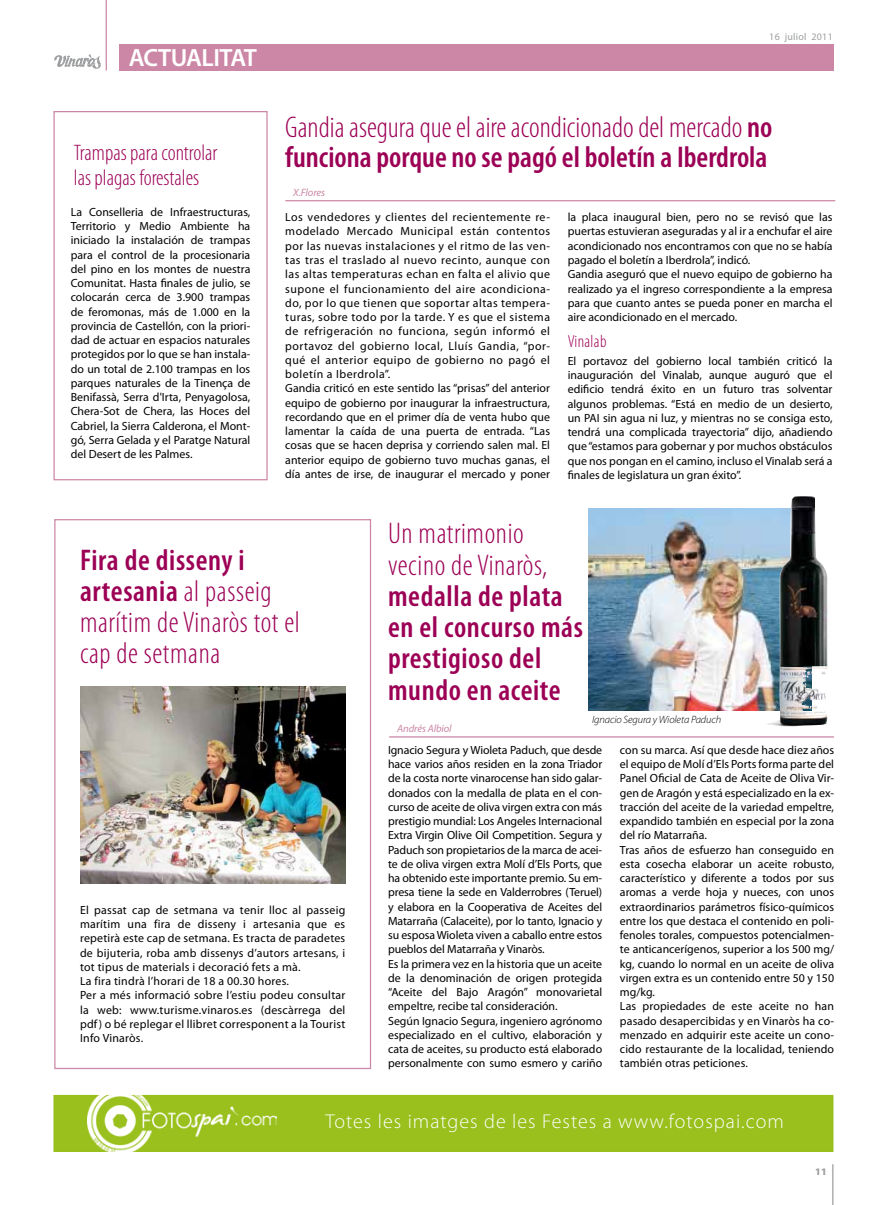
<style>
.page{position:relative;width:886px;height:1205px;background:#fff}
.page>*{position:absolute;margin:0;border:0;box-sizing:border-box;transform-origin:0 0}
.t1{font:300 condensed 30px/31.2px "Myriad Pro";letter-spacing:.005em;color:#9c0055}
.t2{font:600 condensed 30px/31.2px "Myriad Pro";letter-spacing:.02em;color:#9c0055}
.t3{font:600 25px "Myriad Pro";letter-spacing:-.02em;color:#fff}
.t4{font:300 condensed 22.5px/25px "Myriad Pro";color:#9c0055}
.t5{font:300 20.12px "Myriad Pro";letter-spacing:.05em;color:#fff}
.t6{font:300 condensed 17.5px "Myriad Pro";letter-spacing:.02em;color:#9c0055}
.t7{font:11.88px/14.2px "Myriad Pro";color:#000}
.t8{font:11.88px/14.2px "Myriad Pro";letter-spacing:.04em;color:#000}
.t9{font:11.88px/14.2px "Myriad Pro";letter-spacing:.02em;color:#000}
.t10{font:italic 300 10.62px "Myriad Pro";letter-spacing:-.01em;color:#000}
.t11{font:italic 10.62px "Myriad Pro";letter-spacing:-.01em;color:#cb87a5}
.t12{font:10px "Myriad Pro";letter-spacing:.025em;color:#9c9e9f}
.t13{font:900 10px "Myriad Pro";color:#9c9e9f}
.s1{font-weight:600}
</style>
<div class="page">
<hr style="left:832px;top:1164px;width:1px;height:41px;background:#9c9e9f">
<img style="left:589px;top:509px;width:175px;height:201px">
<hr style="left:389px;top:736px;width:445px;height:1px;background:#cb87a5">
<hr style="left:285px;top:200px;width:550px;height:1px;background:#cb87a5">
<hr style="left:106px;top:0;width:1px;height:71px;background:#cb87a5">
<svg style="left:54px;top:54px;width:47px;height:15px"></svg>
<div style="left:119px;top:44px;width:714px;height:27px;background:#cb87a5"></div>
<img style="left:764px;top:496px;width:64px;height:230px">
<img style="left:80px;top:686px;width:265px;height:197px">
<div style="left:53px;top:111px;width:215px;height:369px;border:1px solid #cb87a5"></div>
<div style="left:53px;top:1094px;width:781px;height:58px;background:#99c01c"></div>
<img style="left:88px;top:1094px;width:188px;height:58px">
<h2 class="t3" style="left:129px;top:42px;width:130px">ACTUALITAT</h2>
<h3 class="t4" style="left:74px;top:140px;width:145px">Trampas para controlar las plagas forestales</h3>
<p class="t7" style="left:71px;top:205px;width:181px;text-align:justify">La Conselleria de Infraestructuras, Territorio y Medio Ambiente ha iniciado la instalación de trampas para el control de la procesionaria del pino en los montes de nuestra Comunitat. Hasta finales de julio, se colocarán cerca de 3.900 trampas de feromonas, más de 1.000 en la provincia de Castellón, con la priori&shy;dad de actuar en espacios naturales protegidos por lo que se han instala&shy;do un total de 2.100 trampas en los parques naturales de la Tinença de Benifassà, Serra d'Irta, Penyagolosa, Chera-Sot de Chera, las Hoces del Cabriel, la Sierra Calderona, el Mont&shy;gó, Serra Gelada y el Paratge Natural del Desert de les Palmes.</p>
<p class="t12" style="left:769px;top:31px;width:65px">16 juliol 2011</p>
<h1 class="t1" style="left:285px;top:112px;width:489px;line-height:30px">Gandia asegura que el aire acondicionado del mercado <span class="s1">no funciona porque no se pagó el boletín a Iberdrola</span></h1>
<p class="t11" style="left:293px;top:186px;width:33px">X.Flores</p>
<p class="t8" style="left:285px;top:210px;width:266px">Los vendedores y clientes del recientemente re&shy;modelado Mercado Municipal están contentos por las nuevas instalaciones y el ritmo de las ven&shy;tas tras el traslado al nuevo recinto, aunque con las altas temperaturas echan en falta el alivio que supone el funcionamiento del aire acondiciona&shy;do, por lo que tienen que soportar altas tempera&shy;turas, sobre todo por la tarde. Y es que el sistema de refrigeración no funciona, según informó el portavoz del gobierno local, Lluís Gandia, “por&shy;qué el anterior equipo de gobierno no pagó el boletín a Iberdrola”.<br>Gandia criticó en este sentido las “prisas” del anterior equipo de gobierno por inaugurar la infraestructura, recordando que en el primer día de venta hubo que lamentar la caída de una puerta de entrada. “Las cosas que se hacen deprisa y corriendo salen mal. El anterior equipo de gobierno tuvo muchas ganas, el día antes de irse, de inaugurar el mercado y poner</p>
<p class="t7" style="left:568px;top:210px;width:266px">la placa inaugural bien, pero no se revisó que las puertas estuvieran aseguradas y al ir a enchufar el aire acondicionado nos encontramos con que no se había pagado el boletín a Iberdrola”, indicó.<br>Gandia aseguró que el nuevo equipo de gobierno ha realizado ya el ingreso correspondiente a la empresa para que cuanto antes se pueda poner en marcha el aire acondicionado en el mercado.</p>
<h3 class="t6" style="left:568px;top:331px;width:40px">Vinalab</h3>
<p class="t7" style="left:568px;top:353px;width:266px;text-align:justify">El portavoz del gobierno local también criticó la inauguración del Vinalab, aunque auguró que el edificio tendrá éxito en un futuro tras solventar algunos problemas. “Está en medio de un desierto, un PAI sin agua ni luz, y mientras no se consiga esto, tendrá una complicada trayectoria” dijo, añadiendo que “estamos para gobernar y por muchos obstáculos que nos pongan en el camino, incluso el Vinalab será a finales de legislatura un gran éxito”.</p>
<h1 class="t1" style="left:80px;top:544px;width:221px"><span class="s1">Fira de disseny i artesania</span> al passeig marítim de Vinaròs tot el cap de setmana</h1>
<p class="t9" style="left:80px;top:902px;width:267px">El passat cap de setmana va tenir lloc al passeig marítim una fira de disseny i artesania que es repetirà este cap de setmana. Es tracta de paradetes de bijuteria, roba amb dissenys d’autors artesans, i tot tipus de materials i decoració fets a mà.<br>La fira tindrà l’horari de 18 a 00.30 hores.<br>Per a més informació sobre l’estiu podeu consultar la web: www.turisme.vinaros.es (descàrrega del pdf) o bé replegar el llibret corresponent a la Tourist Info Vinaròs.</p>
<h1 class="t1" style="left:388px;top:518px;width:161px">Un matrimonio vecino de Vinaròs,</h1>
<h1 class="t2" style="left:388px;top:580px;width:196px">medalla de plata en el concurso más prestigioso del mundo en aceite</h1>
<p class="t11" style="left:397px;top:722px;width:56px">Andrés Albiol</p>
<p class="t10" style="left:592px;top:713px;width:131px">Ignacio Segura y Wioleta Paduch</p>
<p class="t7" style="left:388px;top:742px;width:216px">Ignacio Segura y Wioleta Paduch, que desde hace varios años residen en la zona Triador de la costa norte vinarocense han sido galar&shy;donados con la medalla de plata en el con&shy;curso de aceite de oliva virgen extra con más prestigio mundial: Los Angeles Internacional Extra Virgin Olive Oil Competition. Segura y Paduch son propietarios de la marca de acei&shy;te de oliva virgen extra Molí d’Els Ports, que ha obtenido este importante premio. Su em&shy;presa tiene la sede en Valderrobres (Teruel) y elabora en la Cooperativa de Aceites del Matarraña (Calaceite), por lo tanto, Ignacio y su esposa Wioleta viven a caballo entre estos pueblos del Matarraña y Vinaròs.<br>Es la primera vez en la historia que un aceite de la denominación de origen protegida “Aceite del Bajo Aragón” monovarietal empeltre, recibe tal consideración.<br>Según Ignacio Segura, ingeniero agrónomo especializado en el cultivo, elaboración y cata de aceites, su producto está elaborado personalmente con sumo esmero y cariño</p>
<p class="t7" style="left:620px;top:742px;width:216px">con su marca. Así que desde hace diez años el equipo de Molí d’Els Ports forma parte del Panel Oficial de Cata de Aceite de Oliva Vir&shy;gen de Aragón y está especializado en la ex&shy;tracción del aceite de la variedad empeltre, expandido también en especial por la zona del río Matarraña.<br>Tras años de esfuerzo han conseguido en esta cosecha elaborar un aceite robusto, característico y diferente a todos por sus aromas a verde hoja y nueces, con unos extraordinarios parámetros físico-químicos entre los que destaca el contenido en poli&shy;fenoles torales, compuestos potencialmen&shy;te anticancerígenos, superior a los 500 mg/ kg, cuando lo normal en un aceite de oliva virgen extra es un contenido entre 50 y 150 mg/kg.<br>Las propiedades de este aceite no han pasado desapercibidas y en Vinaròs ha co&shy;menzado en adquirir este aceite un cono&shy;cido restaurante de la localidad, teniendo también otras peticiones.</p>
<h3 class="t5" style="left:325px;top:1109px;width:460px">Totes les imatges de les Festes a www.fotospai.com</h3>
<p class="t13" style="left:815px;top:1165px;width:13px">11</p>
</div>
